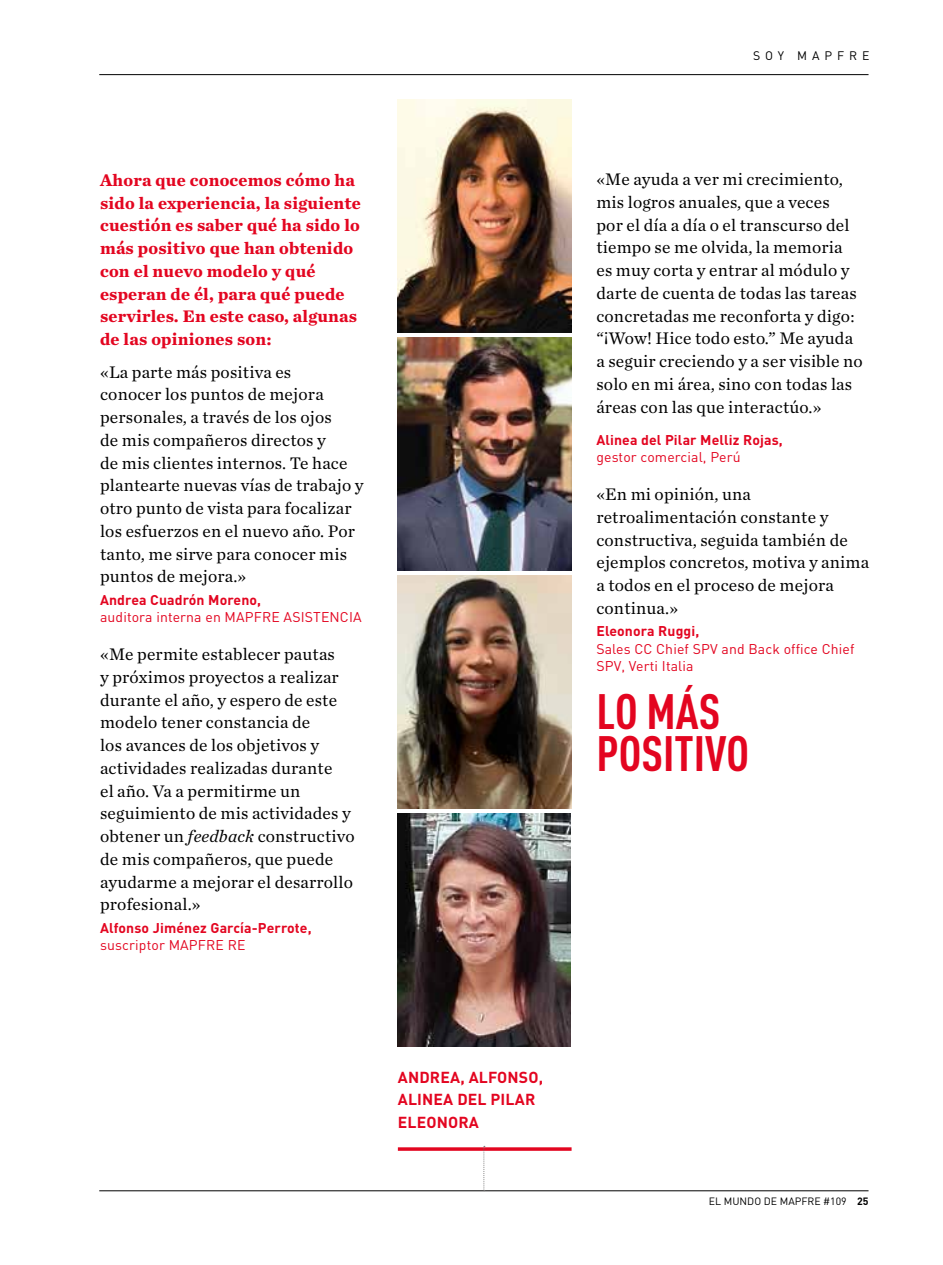
<style>
.page{position:relative;width:943px;height:1265px;background:#fff}
.page>*{position:absolute;margin:0;border:0;box-sizing:border-box;transform-origin:0 0}
.t1{font:700 49px/42px "DIN Cond";color:#e30520}
.t2{font:17.5px/22.8px "Chronicle Text G1";letter-spacing:.01em;color:#000}
.t3{font:700 17.5px/22.8px "Chronicle Text G1";letter-spacing:.01em;color:#e30520}
.t4{font:700 15.75px/22.8px "DIN";letter-spacing:.01em;color:#e30520}
.t5{font:14px/17.5px "DIN";letter-spacing:.01em;color:#e30520}
.t6{font:700 14px "DIN";letter-spacing:.01em;color:#e30520}
.t7{font:12.25px "DIN";letter-spacing:.4em;color:#000}
.t8{font:10.5px "DIN";color:#000}
.s1{font-style:italic}
.s2{font-weight:700}
</style>
<div class="page">
<hr style="left:99px;top:74px;width:769px;height:1px;background:#000">
<hr style="left:99px;top:1190px;width:769px;height:1px;background:#000">
<img style="left:398px;top:99px;width:173px;height:233px">
<img style="left:398px;top:337px;width:173px;height:233px">
<img style="left:398px;top:575px;width:173px;height:234px">
<img style="left:397px;top:814px;width:173px;height:233px">
<svg style="left:398px;top:1147px;width:173px;height:4px"></svg>
<svg style="left:483px;top:1146px;width:2px;height:45px"></svg>
<p class="t3" style="left:100px;top:168px;width:262px">Ahora que conocemos cómo ha sido la experiencia, la siguiente cuestión es saber qué ha sido lo más positivo que han obtenido con el nuevo modelo y qué esperan de él, para qué puede servirles. En este caso, algunas de las opiniones son:</p>
<p class="t2" style="left:100px;top:360px;width:265px">«La parte más positiva es<br>conocer los puntos de mejora personales, a través de los ojos<br>de mis compañeros directos y<br>de mis clientes internos. Te hace plantearte nuevas vías de trabajo y otro punto de vista para focalizar los esfuerzos en el nuevo año. Por tanto, me sirve para conocer mis puntos de mejora.»</p>
<p class="t6" style="left:100px;top:591px;width:163px">Andrea Cuadrón Moreno,</p>
<p class="t5" style="left:100px;top:608px;width:263px">auditora interna en MAPFRE ASISTENCIA</p>
<p class="t2" style="left:100px;top:643px;width:256px">«Me permite establecer pautas<br>y próximos proyectos a realizar durante el año, y espero de este modelo tener constancia de<br>los avances de los objetivos y actividades realizadas durante<br>el año. Va a permitirme un seguimiento de mis actividades y obtener un <span class="s1">feedback</span> constructivo de mis compañeros, que puede ayudarme a mejorar el desarrollo profesional.»</p>
<p class="t6" style="left:100px;top:919px;width:213px">Alfonso Jiménez García-Perrote,</p>
<p class="t5" style="left:100px;top:936px;width:147px">suscriptor MAPFRE RE</p>
<p class="t4" style="left:398px;top:1065px;width:147px">ANDREA, ALFONSO,<br>ALINEA DEL PILAR<br>ELEONORA</p>
<p class="t7" style="left:753px;top:48px;width:118px">SOY MAPFRE</p>
<p class="t2" style="left:596px;top:168px;width:268px">«Me ayuda a ver mi crecimiento, mis logros anuales, que a veces<br>por el día a día o el transcurso del tiempo se me olvida, la memoria es muy corta y entrar al módulo y darte de cuenta de todas las tareas concretadas me reconforta y digo: “¡Wow! Hice todo esto.” Me ayuda a seguir creciendo y a ser visible no solo en mi área, sino con todas las áreas con las que interactúo.»</p>
<p class="t6" style="left:596px;top:431px;width:188px">Alinea del Pilar Melliz Rojas,</p>
<p class="t5" style="left:596px;top:448px;width:146px">gestor comercial, Perú</p>
<p class="t2" style="left:596px;top:483px;width:274px">«En mi opinión, una retroalimentación constante y constructiva, seguida también de ejemplos concretos, motiva y anima a todos en el proceso de mejora continua.»</p>
<p class="t6" style="left:596px;top:622px;width:104px">Eleonora Ruggi,</p>
<p class="t5" style="left:596px;top:640px;width:260px">Sales CC Chief SPV and Back office Chief<br>SPV, Verti Italia</p>
<h1 class="t1" style="left:596px;top:689px;width:154px">LO MÁS<br>POSITIVO</h1>
<p class="t8" style="left:709px;top:1194px;width:161px">EL MUNDO DE MAPFRE #109 <span class="s2">25</span></p>
</div>
